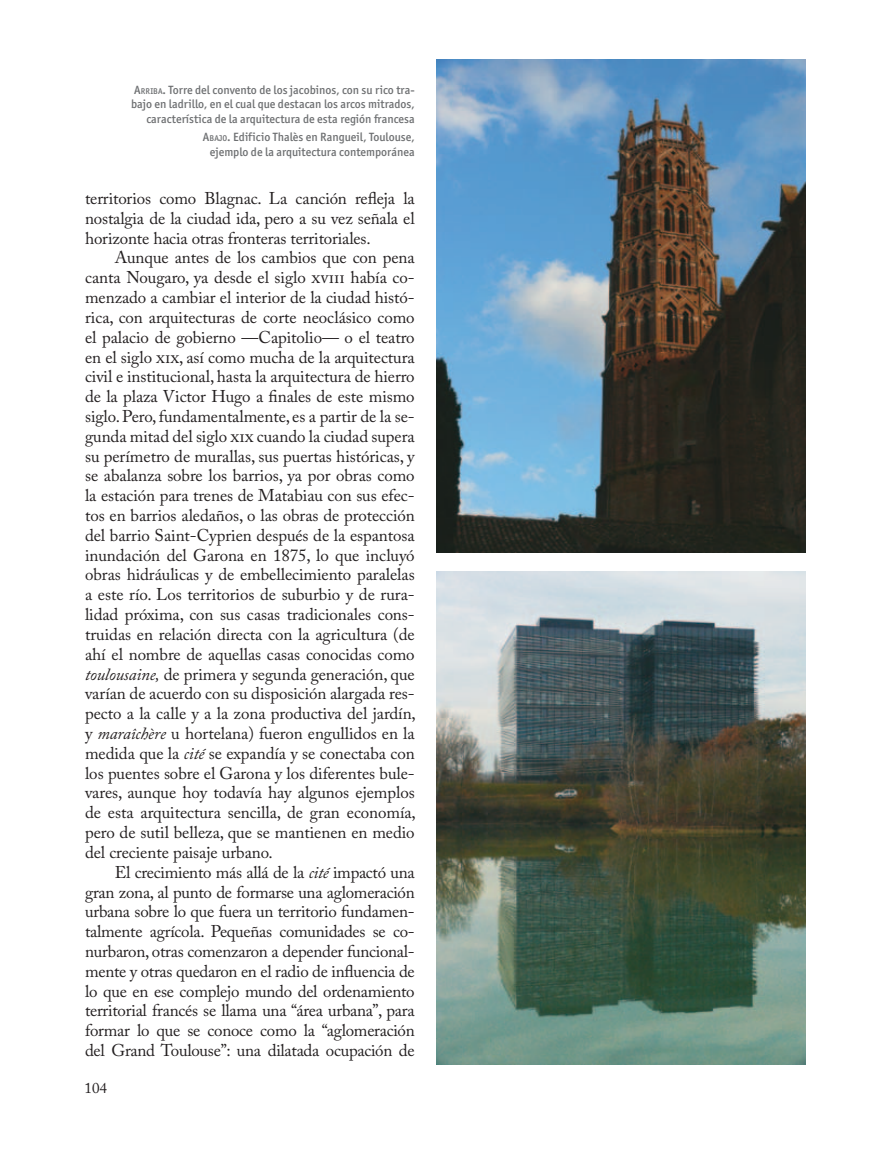
<style>
.page{position:relative;width:872px;height:1149px;background:#fff}
.page>*{position:absolute;margin:0;border:0;box-sizing:border-box;transform-origin:0 0}
.t1{font:16.95px/19.8px "Adobe Caslon Pro";letter-spacing:-.01em;color:#231f20;text-align:justify}
.t2{font:15px "Adobe Caslon Pro";color:#231f20}
.t3{font:500 12px/14.4px "Officina Sans ITC";color:#6d6f71;text-align:right}
.s1{font-style:inherit}
.s2{font-size:8.4px}
.s3{font-style:italic}
</style>
<div class="page">
<img style="left:437px;top:59px;width:368px;height:493px">
<img style="left:437px;top:571px;width:368px;height:492px">
<p class="t3" style="left:131px;top:82px;width:285px"><span class="s1">A</span><span class="s2">RRIBA</span><span class="s1">.</span> Torre del convento de los jacobinos, con su rico tra&shy;bajo en ladrillo, en el cual que destacan los arcos mitrados, característica de la arquitectura de esta región francesa</p>
<p class="t3" style="left:203px;top:130px;width:213px;text-align:center"><span class="s1">A</span><span class="s2">BAJO</span><span class="s1">.</span> Edificio Thalès en Rangueil, Toulouse, ejemplo de la arquitectura contemporánea</p>
<p class="t1" style="left:85px;top:188px;width:331px">territorios como Blagnac. La canción refleja la nostalgia de la ciudad ida, pero a su vez señala el horizonte hacia otras fronteras territoriales.</p>
<p class="t1" style="left:85px;top:247px;width:332px;text-indent:30px">Aunque antes de los cambios que con pena canta Nougaro, ya desde el siglo xviii había co&shy;menzado a cambiar el interior de la ciudad histó&shy;rica, con arquitecturas de corte neoclásico como el palacio de gobierno —Capitolio— o el teatro en el siglo xix, así como mucha de la arquitectura civil e institucional, hasta la arquitectura de hierro de la plaza Victor Hugo a finales de este mismo siglo. Pero, fundamentalmente, es a partir de la se&shy;gunda mitad del siglo xix cuando la ciudad supera su perímetro de murallas, sus puertas históricas, y se abalanza sobre los barrios, ya por obras como la estación para trenes de Matabiau con sus efec&shy;tos en barrios aledaños, o las obras de protección del barrio Saint-Cyprien después de la espantosa inundación del Garona en 1875, lo que incluyó obras hidráulicas y de embellecimiento paralelas a este río. Los territorios de suburbio y de rura&shy;lidad próxima, con sus casas tradicionales cons&shy;truidas en relación directa con la agricultura (de ahí el nombre de aquellas casas conocidas como <span class="s3">toulousaine,</span> de primera y segunda generación, que varían de acuerdo con su disposición alargada res&shy;pecto a la calle y a la zona productiva del jardín, y <span class="s3">maraîchère</span> u hortelana) fueron engullidos en la medida que la <span class="s3">cité</span> se expandía y se conectaba con los puentes sobre el Garona y los diferentes bule&shy;vares, aunque hoy todavía hay algunos ejemplos de esta arquitectura sencilla, de gran economía, pero de sutil belleza, que se mantienen en medio del creciente paisaje urbano.</p>
<p class="t1" style="left:85px;top:861px;width:331px;text-indent:30px">El crecimiento más allá de la <span class="s3">cité</span> impactó una gran zona, al punto de formarse una aglomeración urbana sobre lo que fuera un territorio fundamen&shy;talmente agrícola. Pequeñas comunidades se co&shy;nurbaron, otras comenzaron a depender funcional&shy;mente y otras quedaron en el radio de influencia de lo que en ese complejo mundo del ordenamiento territorial francés se llama una “área urbana”, para formar lo que se conoce como la “aglomeración del Grand Toulouse”: una dilatada ocupación de</p>
<p class="t2" style="left:84px;top:1078px;width:24px">104</p>
</div>
